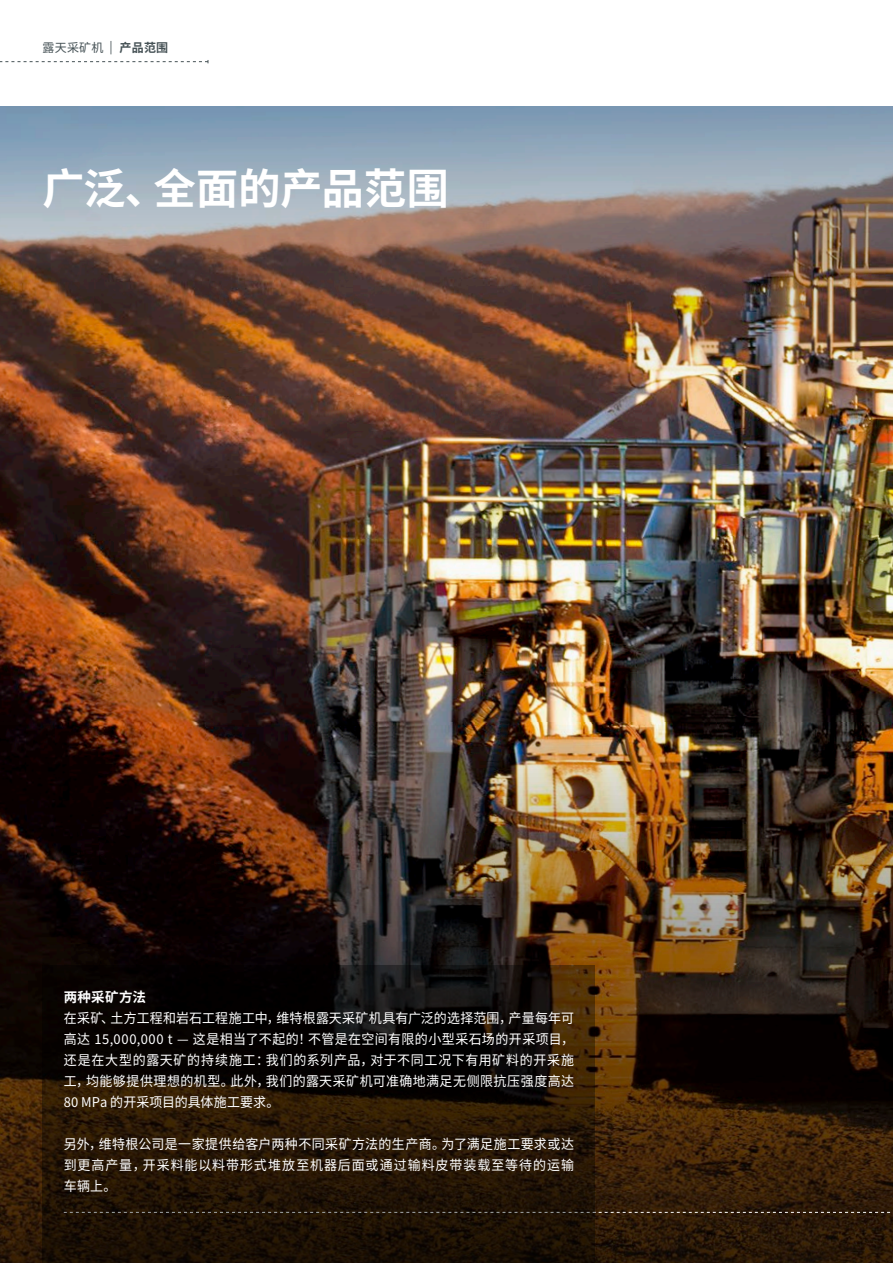
<style>
.page{position:relative;width:893px;height:1263px;background:#fff}
.page>*{position:absolute;margin:0;border:0;box-sizing:border-box;transform-origin:0 0}
.t1{font:700 42px "Source Han Sans SC";letter-spacing:.005em;color:#fff}
.t2{font:13.5px/21px "Source Han Sans SC";letter-spacing:.05em;color:#fff;text-align:justify;scale:.96 1}
.t3{font:700 13.5px "Source Han Sans SC";letter-spacing:.02em;color:#fff}
.t4{font:12px "Source Han Sans SC";letter-spacing:.02em;color:#465256}
.s1{font-weight:700}
</style>
<div class="page">
<svg style="left:0;top:60px;width:209px;height:3px"></svg>
<img style="left:0;top:379px;width:893px;height:343px">
<img style="left:0;top:722px;width:893px;height:541px">
<img style="left:0;top:106px;width:893px;height:273px">
<svg style="left:595px;top:1212px;width:298px;height:1px"></svg>
<svg style="left:43px;top:965px;width:552px;height:298px;background:#1a0f05"></svg>
<p class="t4" style="left:43px;top:41px;width:127px">露天采矿机 | <span class="s1">产品范围</span></p>
<h1 class="t1" style="left:43px;top:165px;width:408px">广泛、全面的产品范围</h1>
<p class="t3" style="left:64px;top:989px;width:84px">两种采矿方法</p>
<p class="t2" style="left:64px;top:1008px;width:533px">在采矿、土方工程和岩石工程施工中，维特根露天采矿机具有广泛的选择范围，产量每年可高达 15,000,000 t — 这是相当了不起的！不管是在空间有限的小型采石场的开采项目，还是在大型的露天矿的持续施工：我们的系列产品，对于不同工况下有用矿料的开采施工，均能够提供理想的机型。此外，我们的露天采矿机可准确地满足无侧限抗压强度高达80 MPa 的开采项目的具体施工要求。</p>
<p class="t2" style="left:64px;top:1134px;width:533px">另外，维特根公司是一家提供给客户两种不同采矿方法的生产商。为了满足施工要求或达到更高产量，开采料能以料带形式堆放至机器后面或通过输料皮带装载至等待的运输车辆上。</p>
</div>
